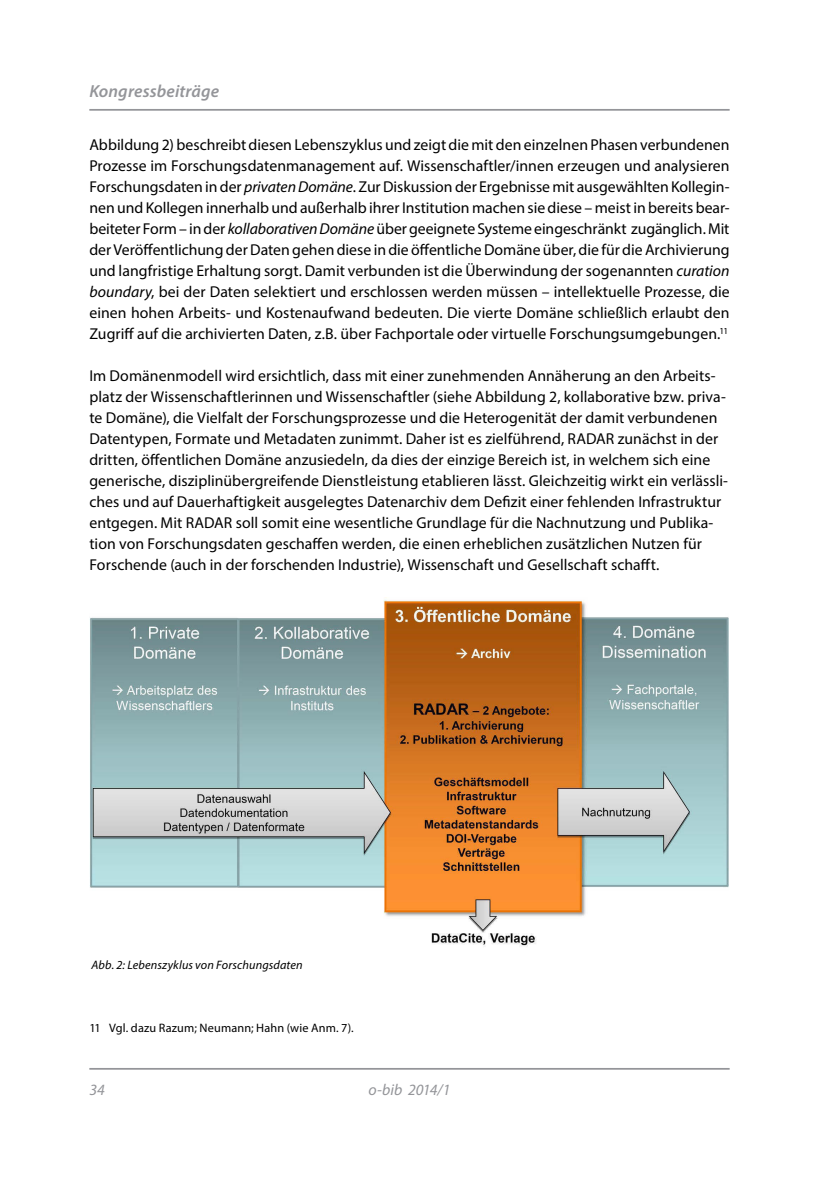
<style>
.page{position:relative;width:819px;height:1191px;background:#fff}
.page>*{position:absolute;margin:0;border:0;box-sizing:border-box;transform-origin:0 0}
.Kolumnentitel{font:italic 600 17.5px "Myriad Pro";letter-spacing:.005em;color:#949599}
.Fließtext{font:15.75px/21px "Myriad Pro";letter-spacing:.005em;color:#000;text-align:justify}
.t1{font:italic 15.75px "Myriad Pro";letter-spacing:-.005em;color:#949599}
.Fußnote_eingerückt{font:12.25px "Myriad Pro";letter-spacing:.01em;color:#000}
.Bildlegende{font:italic 12.25px "Myriad Pro";letter-spacing:.01em;color:#000}
.s1{font-style:italic}
</style>
<div class="page">
<hr style="left:89px;top:1068px;width:640px;height:1px;background:#949599">
<hr style="left:89px;top:109px;width:640px;height:2px;background:#949599">
<img style="left:89px;top:597px;width:640px;height:349px">
<p class="Kolumnentitel" style="left:89px;top:80px;width:131px">Kongressbeiträge</p>
<p class="Fließtext" style="left:89px;top:134px;width:641px">Abbildung 2) beschreibt diesen Lebenszyklus und zeigt die mit den einzelnen Phasen verbundenen Prozesse im Forschungsdatenmanagement auf. Wissenschaftler/innen erzeugen und analysieren Forschungsdaten in der <span class="s1">privaten Domäne</span>. Zur Diskussion der Ergebnisse mit ausgewählten Kollegin&shy;nen und Kollegen innerhalb und außerhalb ihrer Institution machen sie diese – meist in bereits bear&shy;beiteter Form – in der <span class="s1">kollaborativen Domäne</span> über geeignete Systeme eingeschränkt zugänglich. Mit der Veröffentlichung der Daten gehen diese in die öffentliche Domäne über, die für die Archivierung und langfristige Erhaltung sorgt. Damit verbunden ist die Überwindung der sogenannten <span class="s1">curation boundary</span>, bei der Daten selektiert und erschlossen werden müssen – intellektuelle Prozesse, die einen hohen Arbeits- und Kostenaufwand bedeuten. Die vierte Domäne schließlich erlaubt den Zugriff auf die archivierten Daten, z.B. über Fachportale oder virtuelle Forschungsumgebungen.<sup>11</sup></p>
<p class="Fließtext" style="left:89px;top:365px;width:640px;text-align:left">Im Domänenmodell wird ersichtlich, dass mit einer zunehmenden Annäherung an den Arbeits&shy;platz der Wissenschaftlerinnen und Wissenschaftler (siehe Abbildung 2, kollaborative bzw. priva&shy;te Domäne), die Vielfalt der Forschungsprozesse und die Heterogenität der damit verbundenen Datentypen, Formate und Metadaten zunimmt. Daher ist es zielführend, RADAR zunächst in der dritten, öffentlichen Domäne anzusiedeln, da dies der einzige Bereich ist, in welchem sich eine generische, disziplinübergreifende Dienstleistung etablieren lässt. Gleichzeitig wirkt ein verlässli&shy;ches und auf Dauerhaftigkeit ausgelegtes Datenarchiv dem Defizit einer fehlenden Infrastruktur entgegen. Mit RADAR soll somit eine wesentliche Grundlage für die Nachnutzung und Publika&shy;tion von Forschungsdaten geschaffen werden, die einen erheblichen zusätzlichen Nutzen für Forschende (auch in der forschenden Industrie), Wissenschaft und Gesellschaft schafft.</p>
<p class="Bildlegende" style="left:92px;top:957px;width:212px">Abb. 2: Lebenszyklus von Forschungsdaten</p>
<p class="Fußnote_eingerückt" style="left:89px;top:1020px;width:266px">11 Vgl. dazu Razum; Neumann; Hahn (wie Anm. 7).</p>
<p class="t1" style="left:89px;top:1080px;width:17px">34</p>
<p class="t1" style="left:368px;top:1080px;width:83px">o-bib 2014/1</p>
</div>
